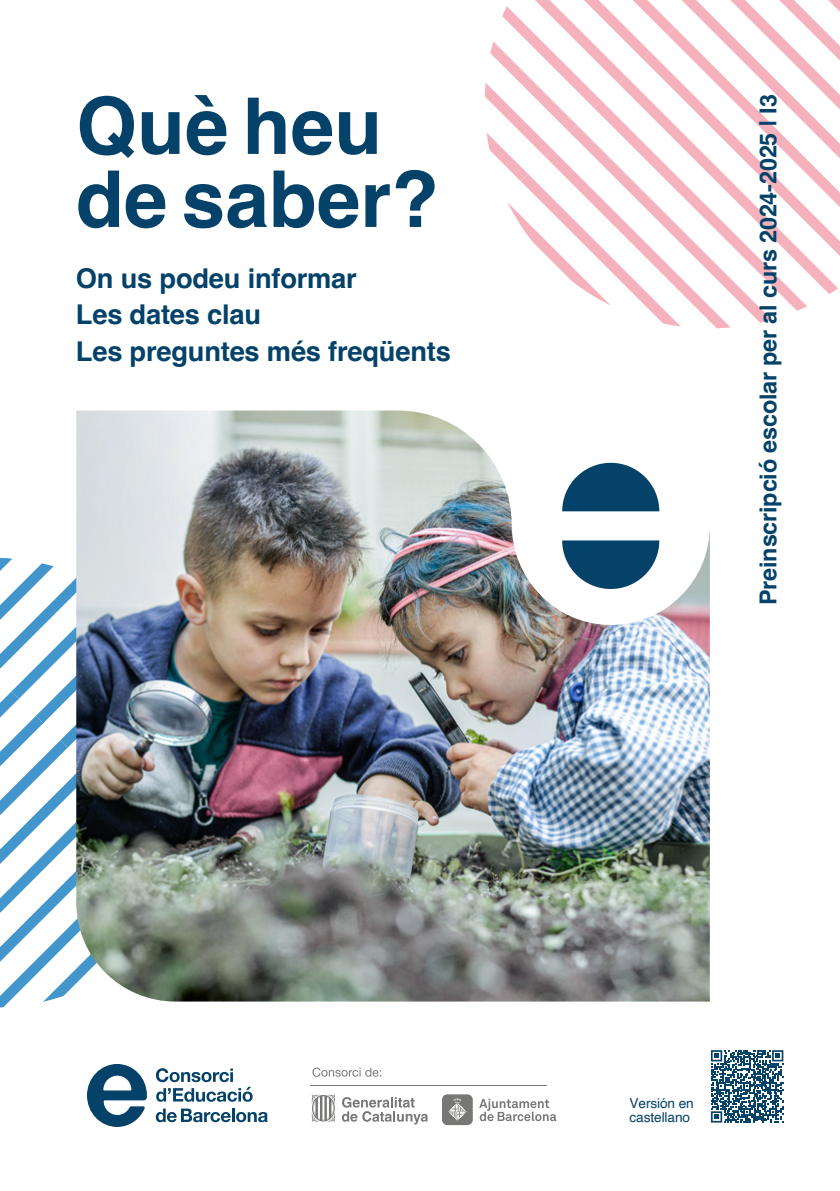
<style>
.page{position:relative;width:840px;height:1191px;background:#fff}
.page>*{position:absolute;margin:0;border:0;box-sizing:border-box;transform-origin:0 0}
.t1{font:700 78.4px/73px "Helvetica";color:#05426a}
.t2{font:700 27.2px/36.4px "Helvetica";letter-spacing:-.01em;color:#05426a}
.t3{font:700 23.4px "Helvetica";letter-spacing:-.005em;color:#05426a}
.t4{font:13.6px/13.6px "Helvetica";letter-spacing:-.005em;color:#05426a}
</style>
<div class="page">
<svg style="left:485px;top:0;width:354px;height:328px"></svg>
<svg style="left:0;top:558px;width:293px;height:449px"></svg>
<svg style="left:312px;top:1067px;width:69px;height:9px"></svg>
<hr style="left:310px;top:1085px;width:236px;height:1px;background:#1d1d1b">
<svg style="left:156px;top:1068px;width:96px;height:33px"></svg>
<svg style="left:156px;top:1108px;width:111px;height:14px"></svg>
<svg style="left:87px;top:1064px;width:60px;height:63px"></svg>
<svg style="left:341px;top:1097px;width:86px;height:27px"></svg>
<svg style="left:311px;top:1094px;width:24px;height:27px"></svg>
<svg style="left:479px;top:1098px;width:77px;height:23px"></svg>
<div style="left:441px;top:1094px;width:31px;height:31px;background:#777776;border-radius:5px"></div>
<svg style="left:448px;top:1097px;width:18px;height:24px"></svg>
<svg style="left:710px;top:1050px;width:73px;height:72px"></svg>
<img style="left:76px;top:410px;width:633px;height:591px">
<h1 class="t1" style="left:76px;top:99px;width:364px">Què heu de saber?</h1>
<p class="t3" style="left:753px;top:605px;width:512px;rotate:-90deg">Preinscripció escolar per al curs 2024-2025 | I3</p>
<p class="t2" style="left:76px;top:263px;width:376px">On us podeu informar<br>Les dates clau<br>Les preguntes més freqüents</p>
<p class="t4" style="left:629px;top:1097px;width:66px">Versión en castellano</p>
</div>
